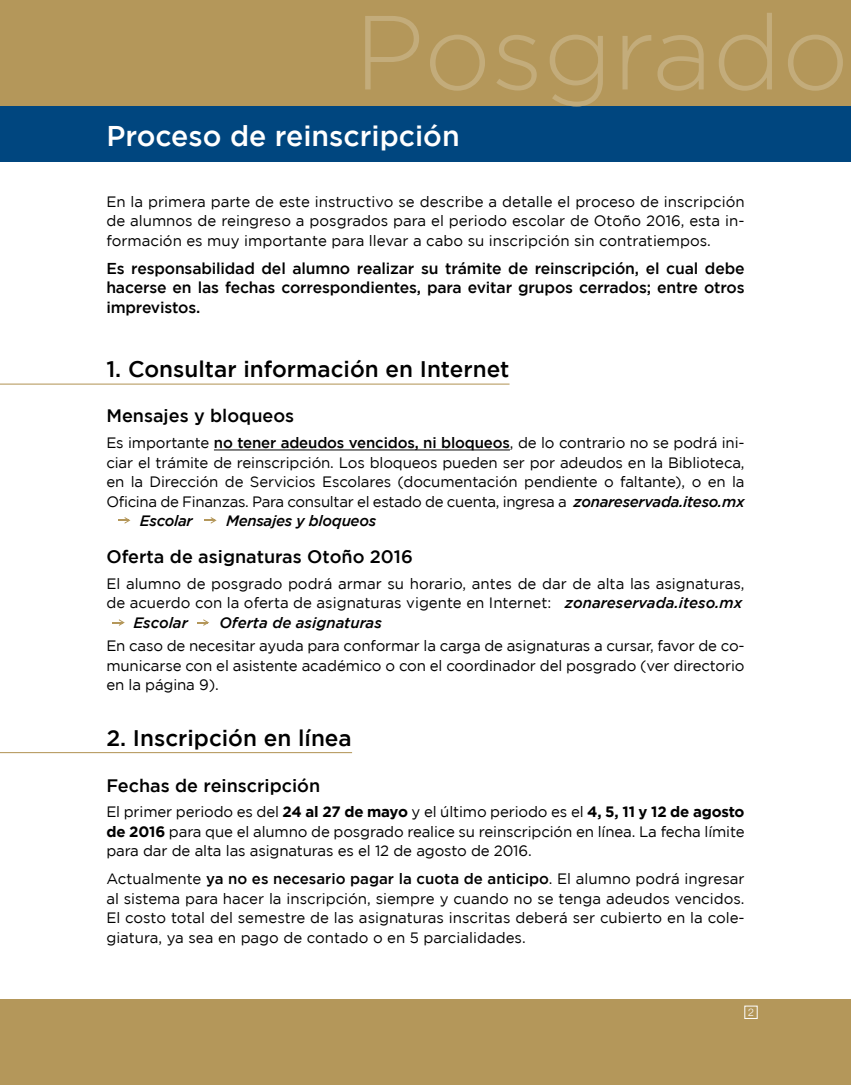
<style>
.page{position:relative;width:851px;height:1085px;background:#fff}
.page>*{position:absolute;margin:0;border:0;box-sizing:border-box;transform-origin:0 0}
.t1{font:300 105px "Gotham";color:#c3ac7b}
.t2{font:500 28.5px "Gotham";color:#fff}
.t3{font:500 22.5px "Gotham";color:#000}
.t4{font:500 18px "Gotham";color:#000}
.t5{font:500 15.75px/19.5px "Gotham";letter-spacing:-.01em;color:#000;text-align:justify}
.t6{font:15px/19.5px "Gotham";letter-spacing:-.01em;color:#000;text-align:justify}
.t7{font:italic 500 15px "Gotham";letter-spacing:-.015em;color:#000}
.t8{font:300 10.5px "Helvetica Neue";color:#fff}
.s1{font-weight:500}
.s2{font-weight:500;font-style:italic}
.s3{font-weight:700}
</style>
<div class="page">
<div style="left:0;top:999px;width:850px;height:85px;background:#b4975a"></div>
<hr style="left:214px;top:449px;width:296px;height:1px;background:#000">
<div style="left:0;top:0;width:850px;height:107px;background:#b4975a"></div>
<div style="left:0;top:107px;width:850px;height:55px;background:#00467f"></div>
<div style="left:744px;top:1005px;width:13px;height:13px;border:1px solid #fff"></div>
<hr style="left:0;top:383px;width:509px;height:1px;background:#b4975a">
<hr style="left:0;top:752px;width:352px;height:1px;background:#b4975a">
<svg style="left:118px;top:517px;width:12px;height:6px"></svg>
<svg style="left:204px;top:517px;width:12px;height:6px"></svg>
<svg style="left:197px;top:619px;width:12px;height:7px"></svg>
<svg style="left:112px;top:619px;width:13px;height:7px"></svg>
<h1 class="t1" style="left:354px;top:-5px;width:496px">Posgrado</h1>
<h2 class="t2" style="left:106px;top:119px;width:355px">Proceso de reinscripción</h2>
<p class="t6" style="left:106px;top:191px;width:639px">En la primera parte de este instructivo se describe a detalle el proceso de inscripción de alumnos de reingreso a posgrados para el periodo escolar de Otoño 2016, esta in&shy;formación es muy importante para llevar a cabo su inscripción sin contratiempos.</p>
<p class="t5" style="left:106px;top:258px;width:639px">Es responsabilidad del alumno realizar su trámite de reinscripción, el cual debe hacerse en las fechas correspondientes, para evitar grupos cerrados; entre otros imprevistos.</p>
<h3 class="t3" style="left:106px;top:356px;width:404px">1. Consultar información en Internet</h3>
<p class="t4" style="left:106px;top:405px;width:189px">Mensajes y bloqueos</p>
<p class="t6" style="left:106px;top:433px;width:639px">Es importante <span class="s1">no tener adeudos vencidos, ni bloqueos</span>, de lo contrario no se podrá ini-</p>
<p class="t6" style="left:106px;top:452px;width:639px">ciar el trámite de reinscripción. Los bloqueos pueden ser por adeudos en la Biblioteca,</p>
<p class="t6" style="left:106px;top:472px;width:639px">en la Dirección de Servicios Escolares (documentación pendiente o faltante), o en la</p>
<p class="t6" style="left:106px;top:491px;width:639px">Oficina de Finanzas. Para consultar el estado de cuenta, ingresa a <span class="s2">zonareservada.iteso.mx</span></p>
<p class="t7" style="left:140px;top:512px;width:54px">Escolar</p>
<p class="t7" style="left:226px;top:512px;width:152px">Mensajes y bloqueos</p>
<p class="t4" style="left:106px;top:546px;width:308px">Oferta de asignaturas Otoño 2016</p>
<p class="t6" style="left:106px;top:573px;width:639px">El alumno de posgrado podrá armar su horario, antes de dar de alta las asignaturas,</p>
<p class="t6" style="left:106px;top:592px;width:637px">de acuerdo con la oferta de asignaturas vigente en Internet: <span class="s2">zonareservada.iteso.mx</span></p>
<p class="t7" style="left:133px;top:613px;width:56px">Escolar</p>
<p class="t7" style="left:219px;top:613px;width:164px">Oferta de asignaturas</p>
<p class="t6" style="left:106px;top:636px;width:639px">En caso de necesitar ayuda para conformar la carga de asignaturas a cursar, favor de co&shy;municarse con el asistente académico o con el coordinador del posgrado (ver directorio en la página 9).</p>
<h3 class="t3" style="left:106px;top:725px;width:247px">2. Inscripción en línea</h3>
<p class="t4" style="left:106px;top:774px;width:215px">Fechas de reinscripción</p>
<p class="t6" style="left:106px;top:802px;width:639px">El primer periodo es del <span class="s3">24 al 27 de mayo</span> y el último periodo es el <span class="s3">4, 5, 11 y 12 de agosto de 2016</span> para que el alumno de posgrado realice su reinscripción en línea. La fecha límite para dar de alta las asignaturas es el 12 de agosto de 2016.</p>
<p class="t6" style="left:106px;top:869px;width:639px">Actualmente <span class="s1">ya no es necesario pagar la cuota de anticipo</span>. El alumno podrá ingresar al sistema para hacer la inscripción, siempre y cuando no se tenga adeudos vencidos.<br>El costo total del semestre de las asignaturas inscritas deberá ser cubierto en la cole&shy;giatura, ya sea en pago de contado o en 5 parcialidades.</p>
<p class="t8" style="left:748px;top:1003px;width:7px">2</p>
</div>
